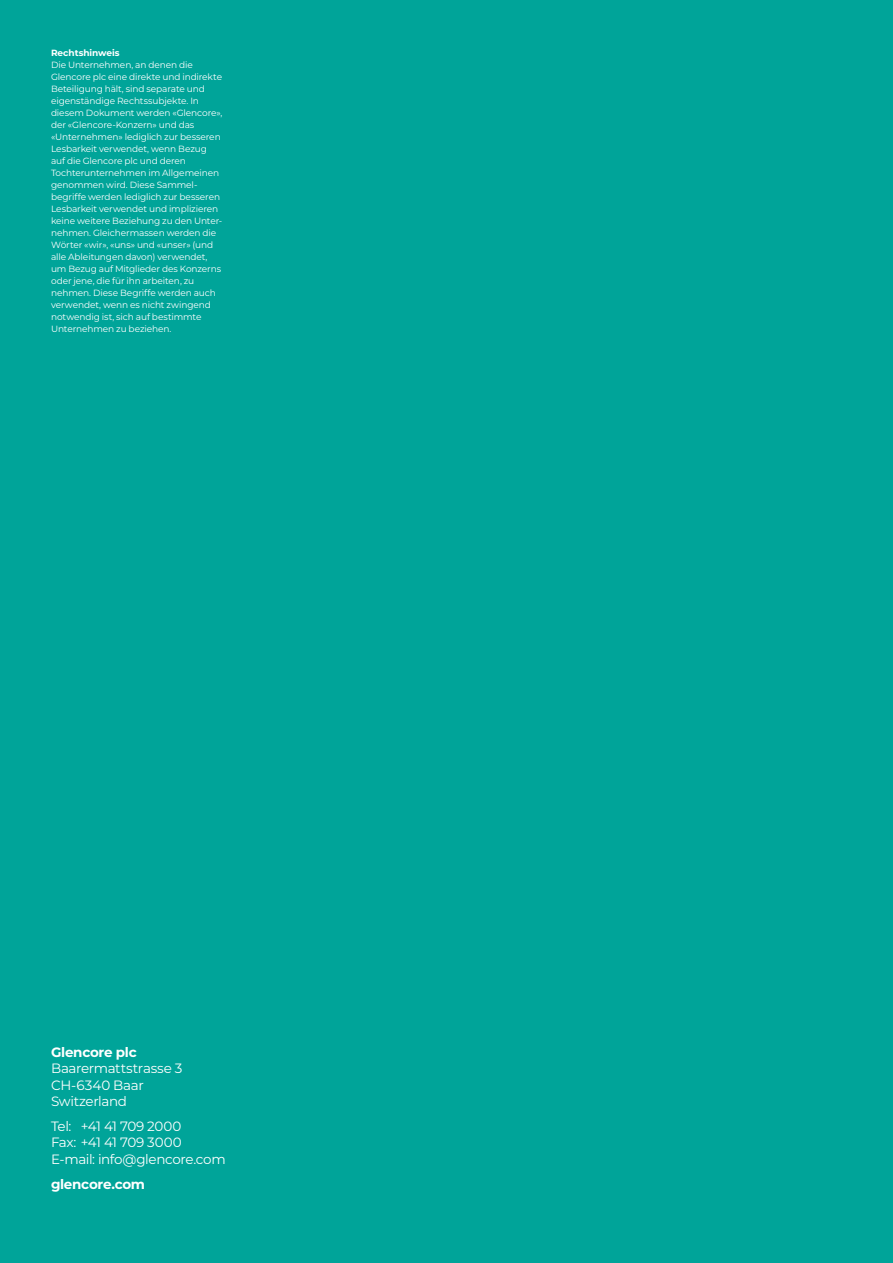
<style>
.page{position:relative;width:893px;height:1263px;background:#00a499}
.page>*{position:absolute;margin:0;border:0;box-sizing:border-box;transform-origin:0 0}
.t1{font:13.5px/16.5px "Montserrat";letter-spacing:-.025em;color:#fff}
.t2{font:700 13.5px "Montserrat";letter-spacing:-.02em;color:#fff}
.t3{font:9px/12px "Montserrat";letter-spacing:-.01em;color:#fff}
.t4{font:700 9px "Montserrat";letter-spacing:-.005em;color:#fff}
</style>
<div class="page">
<p class="t4" style="left:51px;top:46px;width:70px">Rechtshinweis</p>
<p class="t3" style="left:51px;top:58px;width:173px">Die Unternehmen, an denen die Glencore plc eine direkte und indirekte Beteiligung hält, sind separate und eigenständige Rechtssubjekte. In diesem Dokument werden «Glencore», der «Glencore-Konzern» und das «Unternehmen» lediglich zur besseren Lesbarkeit verwendet, wenn Bezug auf die Glencore plc und deren Tochterunternehmen im Allgemeinen genommen wird. Diese Sammel&shy;begriffe werden lediglich zur besseren Lesbarkeit verwendet und implizieren keine weitere Beziehung zu den Unter&shy;nehmen. Gleichermassen werden die Wörter «wir», «uns» und «unser» (und alle Ableitungen davon) verwendet, um Bezug auf Mitglieder des Konzerns oder jene, die für ihn arbeiten, zu nehmen. Diese Begriffe werden auch verwendet, wenn es nicht zwingend notwendig ist, sich auf bestimmte Unternehmen zu beziehen.</p>
<h1 class="t2" style="left:51px;top:1042px;width:87px">Glencore plc</h1>
<h1 class="t1" style="left:51px;top:1059px;width:133px">Baarermattstrasse 3<br>CH-6340 Baar<br>Switzerland</h1>
<h1 class="t1" style="left:51px;top:1117px;width:176px">Tel: +41 41 709 2000<br>Fax: +41 41 709 3000<br>E-mail: info@glencore.com</h1>
<h1 class="t2" style="left:51px;top:1174px;width:96px">glencore.com</h1>
</div>
